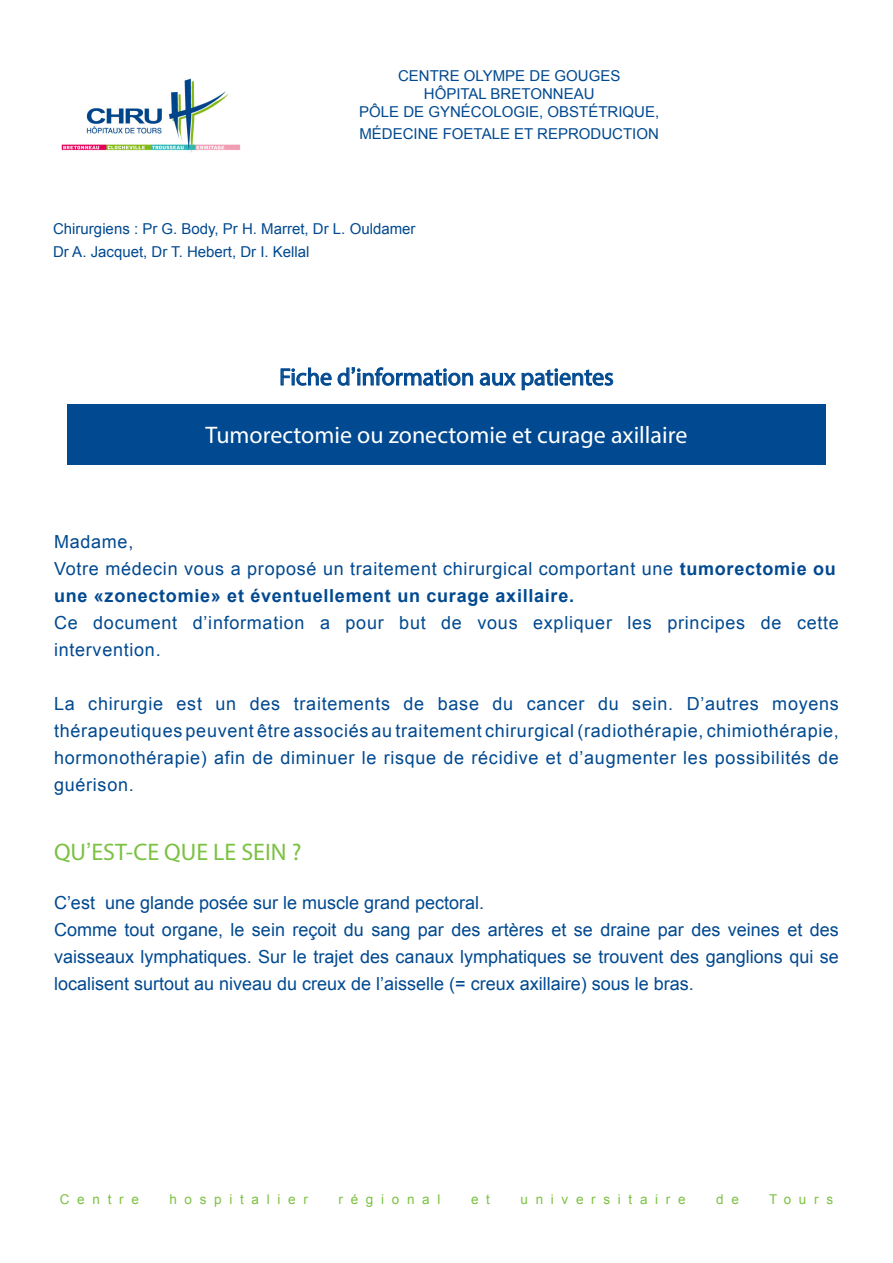
<style>
.page{position:relative;width:893px;height:1263px;background:#fff}
.page>*{position:absolute;margin:0;border:0;box-sizing:border-box;transform-origin:0 0}
.t1{font:24px "Myriad Pro";color:#fff}
.t2{font:24px "Myriad Pro";color:#014990}
.t3{font:24px "Myriad Pro";color:#7bc142}
.t4{font:18px/27px "Arial";letter-spacing:.04em;color:#014990;text-align:justify}
.t5{font:700 18px "Arial";letter-spacing:.04em;color:#014990}
.t6{font:18px "Arial";color:#014990}
.t7{font:15px/21.6px "Arial";color:#014990}
.t8{font:13.5px "Arial";letter-spacing:.57em;color:#7bc142}
.s1{font-family:"Arial"}
.s2{font-weight:700}
</style>
<div class="page">
<div style="left:67px;top:404px;width:759px;height:61px;background:#014990"></div>
<svg style="left:280px;top:367px;width:193px;height:19px"></svg>
<svg style="left:479px;top:368px;width:134px;height:23px"></svg>
<img style="left:61px;top:79px;width:180px;height:74px">
<p class="t7" style="left:398px;top:65px;width:224px">CENTRE OLYMPE DE GOUGES</p>
<p class="t7" style="left:424px;top:83px;width:172px">HÔPITAL BRETONNEAU</p>
<p class="t7" style="left:359px;top:101px;width:302px">PÔLE DE GYNÉCOLOGIE, OBSTÉTRIQUE,<br>MÉDECINE FOETALE ET REPRODUCTION</p>
<p class="t7" style="left:53px;top:218px;width:364px">Chirurgiens : Pr G. Body, Pr H. Marret, Dr L. Ouldamer</p>
<p class="t7" style="left:53px;top:241px;width:258px">Dr A. Jacquet, Dr T. Hebert, Dr I. Kellal</p>
<p class="t2" style="left:279px;top:362px;width:336px">Fiche d<span class="s1">’</span>information aux patientes</p>
<p class="t1" style="left:206px;top:420px;width:483px">Tumorectomie ou zonectomie et curage axillaire</p>
<p class="t4" style="left:54px;top:528px;width:81px">Madame,</p>
<p class="t4" style="left:54px;top:555px;width:783px">Votre médecin vous a proposé un traitement chirurgical comportant une <span class="s2">tumorectomie ou</span></p>
<p class="t5" style="left:54px;top:583px;width:522px">une «zonectomie» et éventuellement un curage axillaire.</p>
<p class="t4" style="left:54px;top:609px;width:786px">Ce document d’information a pour but de vous expliquer les principes de cette intervention.</p>
<p class="t4" style="left:54px;top:690px;width:786px">La chirurgie est un des traitements de base du cancer du sein. D’autres moyens thérapeutiques peuvent être associés au traitement chirurgical (radiothérapie, chimiothérapie, hormonothérapie) afin de diminuer le risque de récidive et d’augmenter les possibilités de guérison.</p>
<p class="t3" style="left:54px;top:837px;width:249px">QU<span class="s1">’</span>EST-CE QUE LE SEIN ?</p>
<p class="t6" style="left:54px;top:891px;width:432px">C’est une glande posée sur le muscle grand pectoral.</p>
<p class="t4" style="left:54px;top:916px;width:786px">Comme tout organe, le sein reçoit du sang par des artères et se draine par des veines et des vaisseaux lymphatiques. Sur le trajet des canaux lymphatiques se trouvent des ganglions qui se localisent surtout au niveau du creux de l’aisselle (= creux axillaire) sous le bras.</p>
<p class="t8" style="left:60px;top:1190px;width:80px">Centre</p>
<p class="t8" style="left:169px;top:1190px;width:140px">hospitalier</p>
<p class="t8" style="left:338px;top:1190px;width:103px">régional</p>
<p class="t8" style="left:471px;top:1190px;width:20px">e t</p>
<p class="t8" style="left:521px;top:1190px;width:167px">universitaire</p>
<p class="t8" style="left:716px;top:1190px;width:24px">d e</p>
<p class="t8" style="left:769px;top:1190px;width:65px">Tours</p>
</div>
